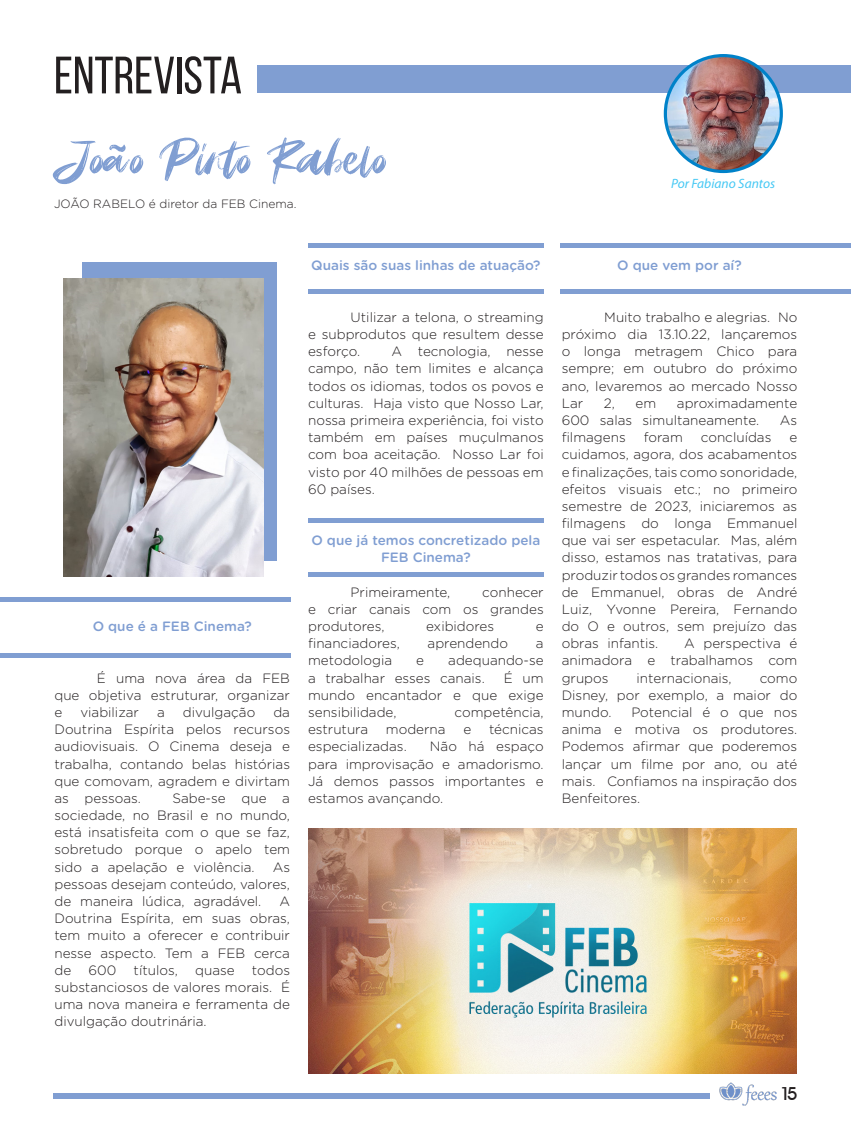
<style>
.page{position:relative;width:851px;height:1127px;background:#fff}
.page>*{position:absolute;margin:0;border:0;box-sizing:border-box;transform-origin:0 0}
.t1{font:52.5px "Amstagram";color:#809ed2}
.t2{font:52.5px "Bebas Neue";color:#231f20}
.t3{font:500 18px "Avant Garde IT Cby BT";color:#231f20}
.t4{font:300 13.5px/17.1px "Gotham Rounded";color:#231f20;text-align:justify}
.t5{font:500 13.5px/17.2px "Gotham Rounded";color:#809ed2;text-align:center}
.t6{font:italic 13.5px "Myriad Pro";color:#45c8f4}
.t7{font:300 12px "Gotham Rounded";color:#231f20}
</style>
<div class="page">
<img style="left:719px;top:1082px;width:57px;height:23px">
<div style="left:54px;top:1093px;width:655px;height:6px;background:#809ed2"></div>
<div style="left:0;top:597px;width:290px;height:5px;background:#809ed2"></div>
<div style="left:560px;top:243px;width:290px;height:5px;background:#809ed2"></div>
<div style="left:308px;top:289px;width:235px;height:5px;background:#809ed2"></div>
<div style="left:308px;top:572px;width:235px;height:5px;background:#809ed2"></div>
<hr style="left:0;top:653px;width:290px;height:4px;background:#809ed2">
<div style="left:560px;top:289px;width:290px;height:5px;background:#809ed2"></div>
<div style="left:308px;top:243px;width:235px;height:5px;background:#809ed2"></div>
<div style="left:308px;top:518px;width:235px;height:5px;background:#809ed2"></div>
<div style="left:258px;top:66px;width:592px;height:27px;background:#809ed2"></div>
<div style="left:82px;top:262px;width:194px;height:298px;background:#809ed2"></div>
<img style="left:64px;top:278px;width:200px;height:298px">
<img style="left:308px;top:828px;width:488px;height:245px">
<img style="left:665px;top:56px;width:116px;height:115px;border-radius:58px">
<div style="left:663px;top:54px;width:119px;height:119px;border:3px solid #0082c9;border-radius:50%"></div>
<p class="t2" style="left:54px;top:47px;width:189px">ENTREVISTA</p>
<p class="t1" style="left:54px;top:119px;width:335px">João Pinto Rabelo</p>
<p class="t7" style="left:54px;top:196px;width:244px">JOÃO RABELO é diretor da FEB Cinema.</p>
<p class="t6" style="left:671px;top:175px;width:106px">Por Fabiano Santos</p>
<p class="t5" style="left:93px;top:617px;width:160px">O que é a FEB Cinema?</p>
<p class="t4" style="left:54px;top:669px;width:237px;text-indent:43px">É uma nova área da FEB que objetiva estruturar, organizar e</p>
<p class="t4" style="left:54px;top:703px;width:237px;text-indent:219px">da Doutrina Espírita pelos recursos audiovisuais. O Cinema deseja e trabalha, contando belas histórias que comovam, agradem e divirtam as pessoas.</p>
<p class="t4" style="left:80px;top:703px;width:60px">viabilizar</p>
<p class="t4" style="left:157px;top:703px;width:9px">a</p>
<p class="t4" style="left:183px;top:703px;width:74px">divulgação</p>
<p class="t4" style="left:54px;top:789px;width:237px;text-indent:118px">Sabe-se que a sociedade, no Brasil e no mundo, está insatisfeita com o que se faz, sobretudo porque o apelo tem sido a apelação e violência.</p>
<p class="t4" style="left:54px;top:857px;width:237px;text-indent:218px">As pessoas desejam conteúdo, valores, de maneira lúdica, agradável.</p>
<p class="t4" style="left:54px;top:892px;width:237px;text-indent:225px">A Doutrina Espírita, em suas obras, tem muito a oferecer e contribuir nesse aspecto. Tem a FEB cerca de</p>
<p class="t4" style="left:54px;top:961px;width:237px;text-indent:197px">todos substanciosos de valores morais. É uma nova maneira e ferramenta de divulgação doutrinária.</p>
<p class="t4" style="left:88px;top:961px;width:29px">600</p>
<p class="t4" style="left:134px;top:961px;width:46px">títulos,</p>
<p class="t4" style="left:195px;top:961px;width:41px">quase</p>
<p class="t5" style="left:311px;top:256px;width:231px">Quais são suas linhas de atuação?</p>
<p class="t4" style="left:308px;top:308px;width:237px;text-indent:43px">Utilizar a telona, o streaming e subprodutos que resultem desse esforço.</p>
<p class="t4" style="left:308px;top:342px;width:237px;text-indent:83px">A tecnologia, nesse campo, não tem limites e alcança todos os idiomas, todos os povos e culturas. Haja visto que Nosso Lar, nossa primeira experiência, foi visto também em países muçulmanos com boa aceitação. Nosso Lar foi visto por 40 milhões de pessoas em 60 países.</p>
<p class="t5" style="left:311px;top:531px;width:230px">O que já temos concretizado pela<br>FEB Cinema?</p>
<p class="t4" style="left:350px;top:583px;width:101px">Primeiramente,</p>
<p class="t4" style="left:308px;top:583px;width:237px;text-indent:174px">conhecer e criar canais com os grandes produtores,</p>
<p class="t4" style="left:426px;top:617px;width:70px">exibidores</p>
<p class="t4" style="left:535px;top:617px;width:9px">e</p>
<p class="t4" style="left:308px;top:634px;width:93px">financiadores,</p>
<p class="t4" style="left:427px;top:634px;width:82px">aprendendo</p>
<p class="t4" style="left:536px;top:634px;width:9px">a</p>
<p class="t4" style="left:308px;top:651px;width:86px">metodologia</p>
<p class="t4" style="left:416px;top:651px;width:9px">e</p>
<p class="t4" style="left:308px;top:651px;width:237px;text-indent:140px">adequando-se a trabalhar esses canais.</p>
<p class="t4" style="left:308px;top:669px;width:237px;text-indent:196px">É um mundo encantador e que exige sensibilidade,</p>
<p class="t4" style="left:454px;top:703px;width:91px">competência,</p>
<p class="t4" style="left:308px;top:720px;width:62px">estrutura</p>
<p class="t4" style="left:386px;top:720px;width:61px">moderna</p>
<p class="t4" style="left:463px;top:720px;width:9px">e</p>
<p class="t4" style="left:489px;top:720px;width:56px">técnicas</p>
<p class="t4" style="left:308px;top:737px;width:100px">especializadas.</p>
<p class="t4" style="left:308px;top:737px;width:237px;text-indent:122px">Não há espaço para improvisação e amadorismo.<br>Já demos passos importantes e estamos avançando.</p>
<p class="t5" style="left:617px;top:256px;width:126px">O que vem por aí?</p>
<p class="t4" style="left:561px;top:308px;width:237px;text-indent:43px">Muito trabalho e alegrias. No próximo dia 13.10.22, lançaremos o longa metragem Chico para sempre; em outubro do próximo ano, levaremos ao mercado Nosso Lar</p>
<p class="t4" style="left:561px;top:394px;width:237px;text-indent:115px">aproximadamente<br>600 salas simultaneamente.</p>
<p class="t4" style="left:603px;top:394px;width:13px">2,</p>
<p class="t4" style="left:635px;top:394px;width:22px">em</p>
<p class="t4" style="left:779px;top:411px;width:19px">As</p>
<p class="t4" style="left:561px;top:428px;width:65px">filmagens</p>
<p class="t4" style="left:643px;top:428px;width:41px">foram</p>
<p class="t4" style="left:700px;top:428px;width:72px">concluídas</p>
<p class="t4" style="left:561px;top:428px;width:237px;text-indent:228px">e cuidamos, agora, dos acabamentos e finalizações, tais como sonoridade, efeitos visuais etc.; no primeiro semestre de 2023, iniciaremos as filmagens do longa Emmanuel que vai ser espetacular. Mas, além disso, estamos nas tratativas, para produzir todos os grandes romances de Emmanuel, obras de André Luiz, Yvonne Pereira, Fernando do O e outros, sem prejuízo das obras infantis.</p>
<p class="t4" style="left:561px;top:634px;width:237px;text-indent:122px">A perspectiva é animadora e trabalhamos com grupos</p>
<p class="t4" style="left:636px;top:669px;width:97px">internacionais,</p>
<p class="t4" style="left:561px;top:669px;width:237px;text-indent:198px">como Disney, por exemplo, a maior do mundo.</p>
<p class="t4" style="left:561px;top:703px;width:237px;text-indent:70px">Potencial é o que nos anima e motiva os produtores.<br>Podemos afirmar que poderemos lançar um filme por ano, ou até mais. Confiamos na inspiração dos Benfeitores.</p>
<h2 class="t3" style="left:780px;top:1083px;width:19px">15</h2>
</div>
